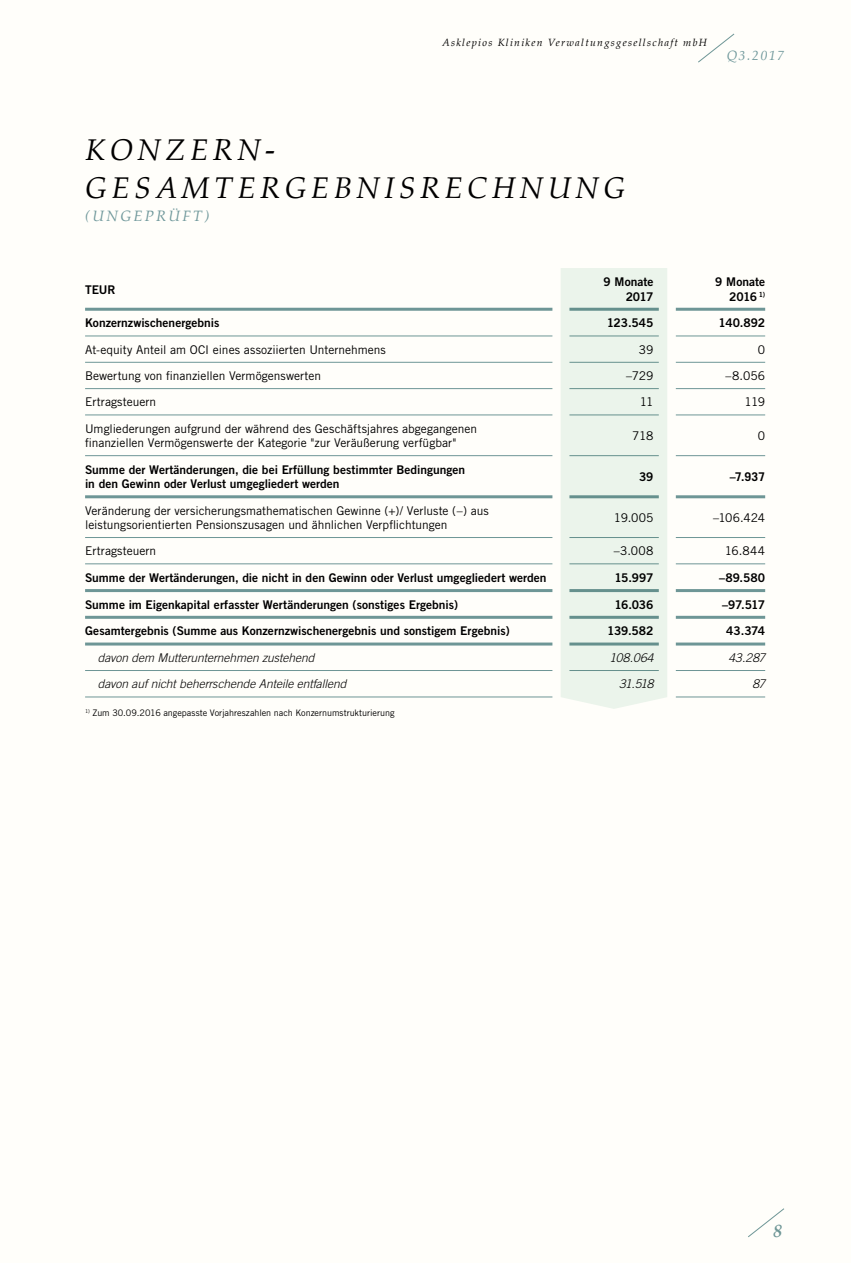
<style>
.page{position:relative;width:851px;height:1263px;background:#fff}
.page>*{position:absolute;margin:0;border:0;box-sizing:border-box;transform-origin:0 0}
.t1{font:italic 30px/38.1px "Palatino";letter-spacing:.15em;color:#000}
.t2{font:italic 700 18px "Palatino";color:#6e979a}
.t3{font:italic 15px "Palatino";letter-spacing:.15em;color:#6e979a}
.t4{font:italic 13.5px "Palatino";letter-spacing:.12em;color:#6e979a}
.t5{font:12px/14.4px "Trade Gothic";color:#000}
.t6{font:12px/14.4px "Trade Gothic Bold Two";color:#000;text-align:right}
.t7{font:italic 300 12px "Trade Gothic";letter-spacing:-.005em;color:#000}
.t8{font:700 12px "Trade Gothic";color:#000}
.t9{font:italic 10.5px "Palatino";letter-spacing:.12em;color:#000}
.t10{font:9px "Trade Gothic";color:#000}
.s1{font-family:"Trade Gothic Bold Two";font-weight:400}
</style>
<div class="page">
<div style="left:0;top:0;width:850px;height:1263px;background:#fffefa"></div>
<svg style="left:748px;top:1208px;width:36px;height:30px"></svg>
<svg style="left:698px;top:33px;width:36px;height:30px"></svg>
<div style="left:561px;top:268px;width:106px;height:441px;background:#ebf4eb"></div>
<hr style="left:85px;top:308px;width:467px;height:3px;background:#6e979a">
<hr style="left:569px;top:308px;width:89px;height:3px;background:#6e979a">
<hr style="left:675px;top:308px;width:90px;height:3px;background:#6e979a">
<hr style="left:85px;top:336px;width:467px;height:1px;background:#6e979a">
<hr style="left:85px;top:362px;width:467px;height:1px;background:#6e979a">
<hr style="left:85px;top:388px;width:467px;height:1px;background:#6e979a">
<hr style="left:85px;top:415px;width:467px;height:1px;background:#6e979a">
<hr style="left:569px;top:336px;width:89px;height:1px;background:#6e979a">
<hr style="left:569px;top:362px;width:89px;height:1px;background:#6e979a">
<hr style="left:569px;top:388px;width:89px;height:1px;background:#6e979a">
<hr style="left:569px;top:415px;width:89px;height:1px;background:#6e979a">
<hr style="left:675px;top:336px;width:90px;height:1px;background:#6e979a">
<hr style="left:675px;top:362px;width:90px;height:1px;background:#6e979a">
<hr style="left:675px;top:388px;width:90px;height:1px;background:#6e979a">
<hr style="left:675px;top:415px;width:90px;height:1px;background:#6e979a">
<hr style="left:85px;top:455px;width:467px;height:1px;background:#6e979a">
<hr style="left:569px;top:455px;width:89px;height:1px;background:#6e979a">
<hr style="left:675px;top:455px;width:90px;height:1px;background:#6e979a">
<hr style="left:85px;top:495px;width:467px;height:3px;background:#6e979a">
<hr style="left:569px;top:495px;width:89px;height:3px;background:#6e979a">
<hr style="left:675px;top:495px;width:90px;height:3px;background:#6e979a">
<hr style="left:85px;top:537px;width:467px;height:1px;background:#6e979a">
<hr style="left:569px;top:537px;width:89px;height:1px;background:#6e979a">
<hr style="left:675px;top:537px;width:90px;height:1px;background:#6e979a">
<hr style="left:85px;top:564px;width:467px;height:1px;background:#6e979a">
<hr style="left:569px;top:564px;width:89px;height:1px;background:#6e979a">
<hr style="left:675px;top:564px;width:90px;height:1px;background:#6e979a">
<hr style="left:85px;top:589px;width:467px;height:3px;background:#6e979a">
<hr style="left:569px;top:589px;width:89px;height:3px;background:#6e979a">
<hr style="left:675px;top:589px;width:90px;height:3px;background:#6e979a">
<hr style="left:85px;top:616px;width:467px;height:3px;background:#6e979a">
<hr style="left:569px;top:616px;width:89px;height:3px;background:#6e979a">
<hr style="left:675px;top:616px;width:90px;height:3px;background:#6e979a">
<hr style="left:85px;top:642px;width:467px;height:3px;background:#6e979a">
<hr style="left:569px;top:642px;width:89px;height:3px;background:#6e979a">
<hr style="left:675px;top:642px;width:90px;height:3px;background:#6e979a">
<hr style="left:85px;top:670px;width:467px;height:1px;background:#6e979a">
<hr style="left:85px;top:697px;width:467px;height:1px;background:#6e979a">
<hr style="left:569px;top:670px;width:89px;height:1px;background:#6e979a">
<hr style="left:675px;top:670px;width:90px;height:1px;background:#6e979a">
<hr style="left:675px;top:697px;width:90px;height:1px;background:#6e979a">
<p class="t9" style="left:442px;top:34px;width:266px">Asklepios Kliniken Verwaltungsgesellschaft mbH</p>
<p class="t4" style="left:726px;top:44px;width:59px">Q3.2017</p>
<h1 class="t1" style="left:85px;top:131px;width:541px">KONZERN-<br>GESAMTERGEBNISRECHNUNG</h1>
<p class="t3" style="left:85px;top:203px;width:126px">(UNGEPRÜFT)</p>
<p class="t6" style="left:85px;top:282px;width:32px">TEUR</p>
<p class="t6" style="left:603px;top:275px;width:51px">9 Monate<br>2017</p>
<p class="t6" style="left:715px;top:275px;width:51px">9 Monate<br>2016 <sup>1)</sup></p>
<p class="t6" style="left:85px;top:316px;width:136px">Konzernzwischenergebnis</p>
<p class="t6" style="left:606px;top:316px;width:48px">123.545</p>
<p class="t6" style="left:718px;top:316px;width:48px">140.892</p>
<p class="t5" style="left:85px;top:342px;width:302px">At-equity Anteil am OCI eines assoziierten Unternehmens</p>
<p class="t5" style="left:638px;top:342px;width:16px">39</p>
<p class="t5" style="left:757px;top:342px;width:9px">0</p>
<p class="t5" style="left:85px;top:368px;width:237px">Bewertung von finanziellen Vermögenswerten</p>
<p class="t5" style="left:626px;top:368px;width:29px">–729</p>
<p class="t5" style="left:725px;top:368px;width:41px">–8.056</p>
<p class="t5" style="left:85px;top:395px;width:73px">Ertragsteuern</p>
<p class="t5" style="left:639px;top:395px;width:15px">11</p>
<p class="t5" style="left:744px;top:395px;width:22px">119</p>
<p class="t5" style="left:85px;top:421px;width:393px">Umgliederungen aufgrund der während des Geschäftsjahres abgegangenen finanziellen Vermögenswerte der Kategorie "zur Veräußerung verfügbar"</p>
<p class="t5" style="left:632px;top:428px;width:23px">718</p>
<p class="t5" style="left:757px;top:428px;width:9px">0</p>
<p class="t6" style="left:85px;top:462px;width:381px;text-align:left">Summe der Wertänderungen, die bei Erfüllung bestimmter Bedingungen in den Gewinn oder Verlust umgegliedert werden</p>
<p class="t6" style="left:639px;top:469px;width:16px">39</p>
<p class="t8" style="left:729px;top:469px;width:37px"><span class="s1">–</span>7.937</p>
<p class="t5" style="left:85px;top:503px;width:405px">Veränderung der versicherungsmathematischen Gewinne (+)/ Verluste (–) aus leistungsorientierten Pensionszusagen und ähnlichen Verpflichtungen</p>
<p class="t5" style="left:613px;top:510px;width:41px">19.005</p>
<p class="t5" style="left:713px;top:510px;width:54px">–106.424</p>
<p class="t5" style="left:85px;top:544px;width:73px">Ertragsteuern</p>
<p class="t5" style="left:613px;top:544px;width:41px">–3.008</p>
<p class="t5" style="left:724px;top:544px;width:42px">16.844</p>
<p class="t6" style="left:85px;top:570px;width:463px">Summe der Wertänderungen, die nicht in den Gewinn oder Verlust umgegliedert werden</p>
<p class="t6" style="left:614px;top:570px;width:41px">15.997</p>
<p class="t6" style="left:719px;top:570px;width:48px">–89.580</p>
<p class="t6" style="left:85px;top:597px;width:374px">Summe im Eigenkapital erfasster Wertänderungen (sonstiges Ergebnis)</p>
<p class="t6" style="left:614px;top:597px;width:41px">16.036</p>
<p class="t6" style="left:722px;top:597px;width:45px">–97.517</p>
<p class="t6" style="left:85px;top:624px;width:426px">Gesamtergebnis (Summe aus Konzernzwischenergebnis und sonstigem Ergebnis)</p>
<p class="t6" style="left:607px;top:624px;width:48px">139.582</p>
<p class="t6" style="left:726px;top:624px;width:40px">43.374</p>
<p class="t7" style="left:98px;top:650px;width:218px">davon dem Mutterunternehmen zustehend</p>
<p class="t7" style="left:609px;top:650px;width:45px">108.064</p>
<p class="t7" style="left:728px;top:650px;width:38px">43.287</p>
<p class="t7" style="left:98px;top:677px;width:250px">davon auf nicht beherrschende Anteile entfallend</p>
<p class="t7" style="left:619px;top:677px;width:36px">31.518</p>
<p class="t7" style="left:752px;top:677px;width:14px">87</p>
<p class="t10" style="left:85px;top:707px;width:311px"><sup>1)</sup> Zum 30.09.2016 angepasste Vorjahreszahlen nach Konzernumstrukturierung</p>
<h2 class="t2" style="left:773px;top:1216px;width:10px">8</h2>
</div>
